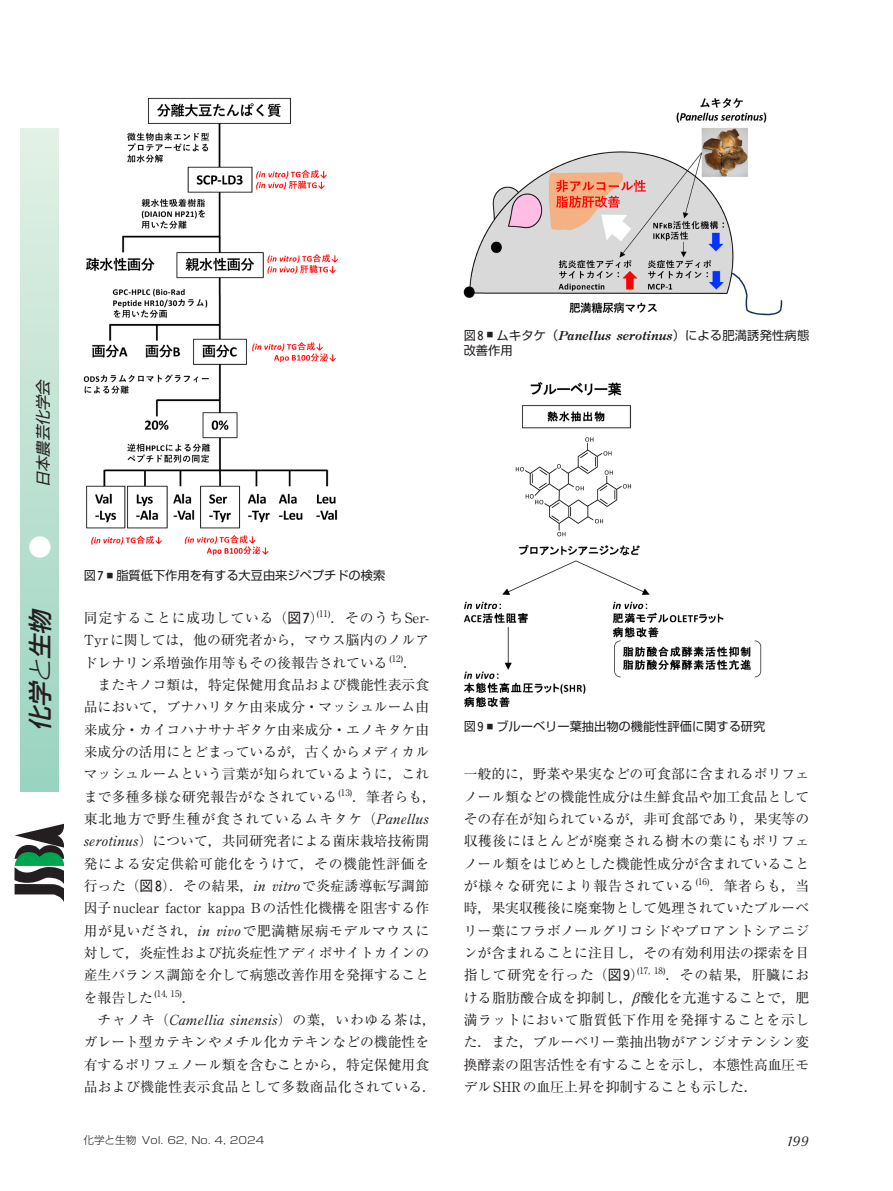
<style>
.page{position:relative;width:893px;height:1191px;background:#fff}
.page>*{position:absolute;margin:0;border:0;box-sizing:border-box;transform-origin:0 0}
.t1{font:italic 500 24px "Shin Go Pr 6";color:#231f20}
.t2{font:500 24px "Shin Go Pr 6";color:#fff}
.t3{font:italic 15.15px "Shin Go Pr 6";color:#231f20}
.t4{font:13.8px/22.4px "Ryumin Pr 6";color:#231f20}
.t5{font:13.8px "Ryumin Pr 6";letter-spacing:.06em;color:#231f20}
.t6{font:13.8px "Ryumin Pr 6";letter-spacing:.025em;color:#231f20}
.t7{font:13.8px "Ryumin Pr 6";letter-spacing:.02em;color:#231f20}
.t8{font:13.8px "Ryumin Pr 6";letter-spacing:.065em;color:#231f20}
.t9{font:13.8px "Ryumin Pr 6";letter-spacing:.04em;color:#231f20}
.t10{font:13.8px "Ryumin Pr 6";letter-spacing:.045em;color:#231f20}
.t11{font:italic 13.8px "Optima Nova LT Pro";color:#231f20}
.t12{font:12.15px/15.9px "Shin Go Pr 6";color:#231f20}
.t13{font:300 10.05px "Shin Go Pr 6";color:#231f20;scale:1.13 1}
.t14{font:9px "Ryumin Pr 6";color:#231f20}
.s1{font-weight:300}
.s2{font-family:"MO Suuji HB J Fn";font-size:12.9px}
.s3{font-family:"Ryumin Pr 6";font-weight:800}
.s4{font-family:"Shin Go Pr 6"}
.s5{font-family:"MO Suuji HB J Fn";font-size:14.55px}
.s6{font-family:"Koz Min Pro"}
.s7{font-size:13.8px}
.s8{font-family:"Koz Min Pro";font-size:13.8px}
.s9{font-family:"Times New Roman";font-style:italic;font-size:15.15px}
.s10{font-size:10.65px}
</style>
<div class="page">
<img style="left:464px;top:97px;width:319px;height:218px">
<img style="left:464px;top:382px;width:297px;height:325px">
<img style="left:84px;top:97px;width:255px;height:459px">
<div style="left:20px;top:128px;width:38px;height:663px;background:linear-gradient(to bottom,#e3f1e6,#99d3c0)"></div>
<svg style="left:14px;top:823px;width:50px;height:78px"></svg>
<p class="t3" style="left:30px;top:487px;width:113px;rotate:-90deg">日本農芸化学会</p>
<h1 class="t2" style="left:20px;top:559px;width:25px;rotate:-90deg">●</h1>
<h1 class="t1" style="left:20px;top:731px;width:154px;rotate:-90deg">化学<span class="s1">と</span>生物　</h1>
<p class="t12" style="left:464px;top:326px;width:347px">図<span class="s2">8</span> <sup>■</sup> ムキタケ（<span class="s3">Panellus serotinus</span>）による肥満誘発性病態改善作用</p>
<p class="t12" style="left:84px;top:566px;width:303px">図<span class="s2">7</span> <sup>■</sup> 脂質低下作用を有する大豆由来ジペプチドの検索</p>
<p class="t5" style="left:84px;top:607px;width:347px">同定することに成功している（<span class="s4">図</span><span class="s5">7</span>）<sup>(11)</sup><span class="s6">．</span>そのうちSer-</p>
<p class="t4" style="left:84px;top:628px;width:347px">Tyrに関しては<span class="s6">，</span>他の研究者から<span class="s6">，</span>マウス脳内のノルア</p>
<p class="t4" style="left:84px;top:650px;width:335px">ドレナリン系増強作用等もその後報告されている <sup>(12)</sup><span class="s6">．</span></p>
<p class="t4" style="left:98px;top:673px;width:333px">またキノコ類は<span class="s6">，</span>特定保健用食品および機能性表示食</p>
<p class="t4" style="left:84px;top:695px;width:347px">品において<span class="s6">，</span>ブナハリタケ由来成分<span class="s6">・</span>マッシュルーム由</p>
<p class="t4" style="left:84px;top:717px;width:347px">来成分<span class="s6">・</span>カイコハナサナギタケ由来成分<span class="s6">・</span>エノキタケ由</p>
<p class="t4" style="left:84px;top:740px;width:347px">来成分の活用にとどまっているが<span class="s6">，</span>古くからメディカル</p>
<p class="t4" style="left:84px;top:762px;width:347px">マッシュルームという言葉が知られているように<span class="s6">，</span>これ</p>
<p class="t7" style="left:84px;top:785px;width:354px">まで多種多様な研究報告がなされている <sup>(13)</sup><span class="s6">．</span>筆者らも<span class="s6">，</span></p>
<p class="t8" style="left:84px;top:808px;width:347px">東北地方で野生種が食されているムキタケ（Panellus</p>
<p class="t4" style="left:84px;top:829px;width:347px">serotinus）について<span class="s6">，</span>共同研究者による菌床栽培技術開</p>
<p class="t10" style="left:84px;top:852px;width:347px">発による安定供給可能化をうけて<span class="s6">，</span>その機能性評価を</p>
<p class="t6" style="left:84px;top:875px;width:347px">行った（<span class="s4">図</span><span class="s5">8</span>）<span class="s6">．</span>その結果<span class="s6">，</span>in vitroで炎症誘導転写調節</p>
<p class="t4" style="left:84px;top:896px;width:347px">因子nuclear factor kappa Bの活性化機構を阻害する作</p>
<p class="t9" style="left:84px;top:919px;width:347px">用が見いだされ<span class="s6">，</span>in vivoで肥満糖尿病モデルマウスに</p>
<p class="t4" style="left:84px;top:941px;width:347px">対して<span class="s6">，</span>炎症性および抗炎症性アディポサイトカインの</p>
<p class="t4" style="left:84px;top:963px;width:347px">産生バランス調節を介して病態改善作用を発揮すること</p>
<p class="t14" style="left:84px;top:986px;width:113px"><span class="s7">を報告した</span> (14, 15)<span class="s8">．</span></p>
<p class="t4" style="left:84px;top:1008px;width:354px;text-indent:14px">チャノキ（Camellia sinensis）の葉<span class="s6">，</span>いわゆる茶は<span class="s6">，</span>ガレート型カテキンやメチル化カテキンなどの機能性を有するポリフェノール類を含むことから<span class="s6">，</span>特定保健用食品および機能性表示食品として多数商品化されている<span class="s6">．</span></p>
<p class="t12" style="left:464px;top:718px;width:303px">図<span class="s2">9</span> <sup>■</sup> ブルーベリー葉抽出物の機能性評価に関する研究</p>
<p class="t4" style="left:464px;top:762px;width:347px;text-align:justify">一般的に<span class="s6">，</span>野菜や果実などの可食部に含まれるポリフェノール類などの機能性成分は生鮮食品や加工食品としてその存在が知られているが<span class="s6">，</span>非可食部であり<span class="s6">，</span>果実等の収穫後にほとんどが廃棄される樹木の葉にもポリフェノール類をはじめとした機能性成分が含まれていることが様々な研究により報告されている <sup>(16)</sup><span class="s6">．</span>筆者らも<span class="s6">，</span>当時<span class="s6">，</span>果実収穫後に廃棄物として処理されていたブルーベリー葉にフラボノールグリコシドやプロアントシアニジンが含まれることに注目し<span class="s6">，</span>その有効利用法の探索を目指して研究を行った（<span class="s4">図</span><span class="s5">9</span>）<sup>(17,</sup> <sup>18)</sup><span class="s6">．</span>その結果<span class="s6">，</span>肝臓における脂肪酸合成を抑制し<span class="s6">，</span><span class="s9">β</span>酸化を亢進することで<span class="s6">，</span>肥満ラットにおいて脂質低下作用を発揮することを示した<span class="s6">．</span>また<span class="s6">，</span>ブルーベリー葉抽出物がアンジオテンシン変換酵素の阻害活性を有することを示し<span class="s6">，</span>本態性高血圧モデルSHRの血圧上昇を抑制することも示した<span class="s6">．</span></p>
<p class="t13" style="left:83px;top:1131px;width:162px"><span class="s10">化学と生物</span> Vol. 62, No. 4, 2024</p>
<p class="t11" style="left:787px;top:1132px;width:23px">199</p>
</div>
